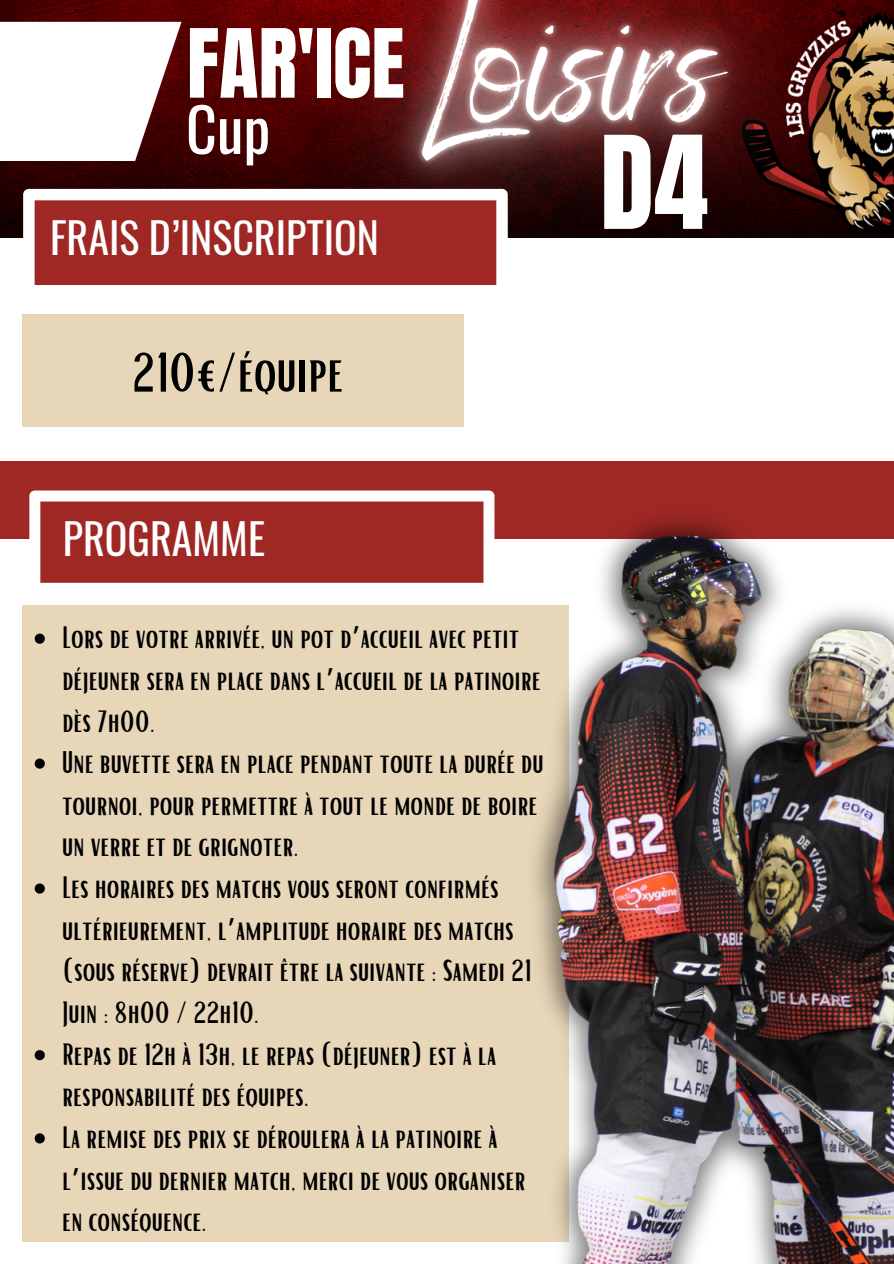
<style>
.page{position:relative;width:894px;height:1264px;background:#fff}
.page>*{position:absolute;margin:0;border:0;box-sizing:border-box;transform-origin:0 0}
.t1{font:109.5px "Anton";color:#fff}
.t2{font:81px "Anton";color:#fff}
.t3{font:60.3px "Oswald";color:#fff}
.t4{font:54px "Bright";color:#000}
.t5{font:42px "Oswald";color:#fff}
.t6{font:30px/41.7px "Bright";color:#000}
.s1{font-family:"Noto Sans Gurmukhi"}
</style>
<div class="page">
<div style="left:22px;top:314px;width:441px;height:112px;background:#e8d6b9"></div>
<img style="left:0;top:0;width:893px;height:237px">
<svg style="left:0;top:22px;width:181px;height:139px"></svg>
<svg style="left:23px;top:189px;width:484px;height:96px;background:#ae4a48"></svg>
<div style="left:0;top:461px;width:893px;height:78px;background:#9f2825"></div>
<div style="left:22px;top:605px;width:547px;height:636px;background:#e8d6b9"></div>
<svg style="left:35px;top:633px;width:10px;height:10px"></svg>
<svg style="left:35px;top:758px;width:10px;height:10px"></svg>
<svg style="left:35px;top:883px;width:10px;height:10px"></svg>
<svg style="left:35px;top:1050px;width:10px;height:10px"></svg>
<svg style="left:35px;top:1133px;width:10px;height:10px"></svg>
<svg style="left:29px;top:490px;width:326px;height:93px"></svg>
<img style="left:355px;top:371px;width:538px;height:892px">
<p class="t2" style="left:187px;top:5px;width:219px">FAR'ICE</p>
<h3 class="t3" style="left:186px;top:82px;width:86px">Cup</h3>
<p class="t5" style="left:50px;top:204px;width:330px">FRAIS D’INSCRIPTION</p>
<h5 class="t4" style="left:132px;top:337px;width:213px">210€/équipe</h5>
<h6 class="t5" style="left:63px;top:506px;width:204px">PROGRAMME</h6>
<h4 class="t6" style="left:62px;top:615px;width:480px">Lors de votre arrivée, un pot d<span class="s1">’</span>accueil avec petit déjeuner sera en place dans l<span class="s1">’</span>accueil de la patinoire dès 7h00.</h4>
<p class="t6" style="left:62px;top:740px;width:482px">Une buvette sera en place pendant toute la durée du tournoi, pour permettre à tout le monde de boire un verre et de grignoter.</p>
<p class="t6" style="left:62px;top:865px;width:471px">Les horaires des matchs vous seront confirmés ultérieurement, l<span class="s1">’</span>amplitude horaire des matchs (sous réserve) devrait être la suivante : Samedi 21<br>Juin : 8h00 / 22h10.</p>
<h2 class="t6" style="left:62px;top:1031px;width:435px">Repas de 12h à 13h, le repas (déjeuner) est à la responsabilité des équipes.</h2>
<p class="t6" style="left:62px;top:1115px;width:464px">La remise des prix se déroulera à la patinoire à l<span class="s1">’</span>issue du dernier match, merci de vous organiser en conséquence.</p>
<h4 class="t1" style="left:600px;top:104px;width:110px">D4</h4>
</div>
